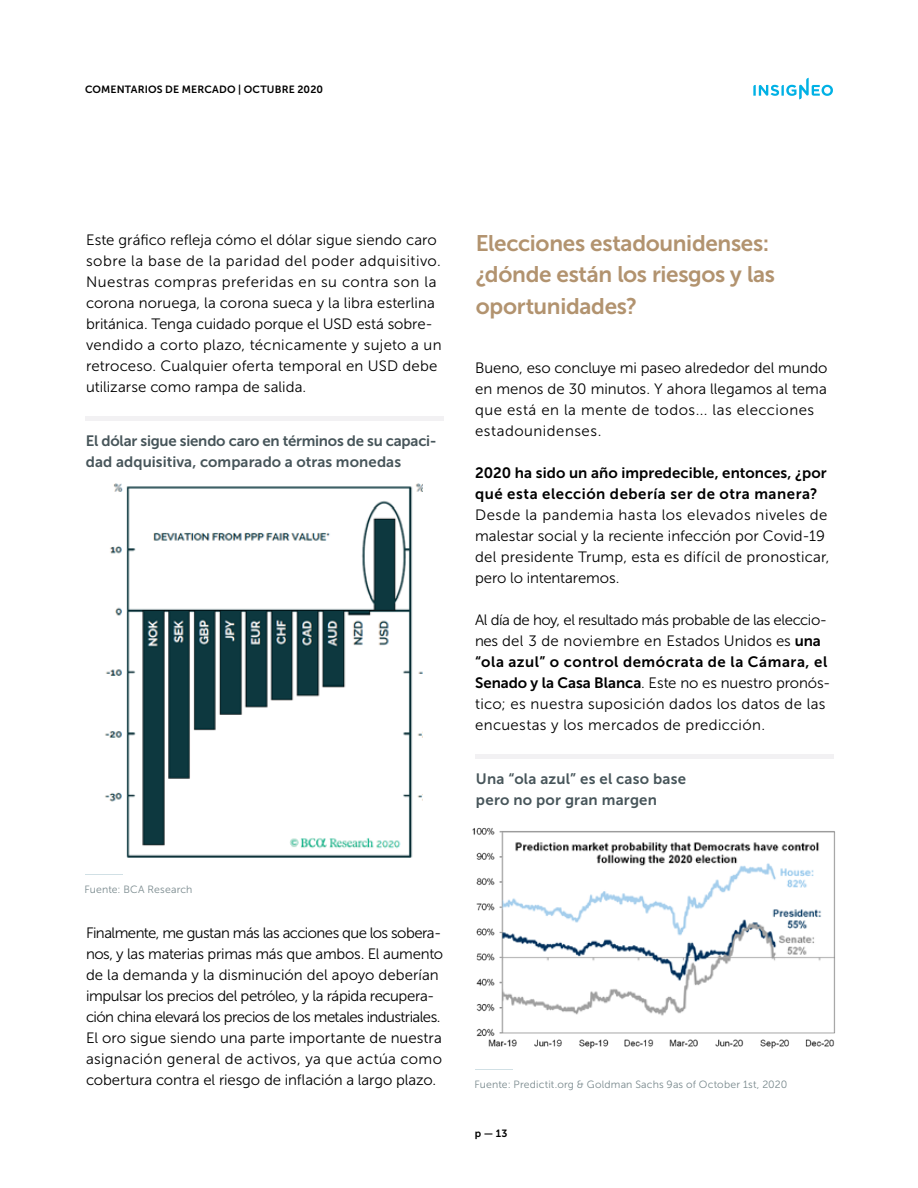
<style>
.page{position:relative;width:918px;height:1188px;background:#fff}
.page>*{position:absolute;margin:0;border:0;box-sizing:border-box;transform-origin:0 0}
.t1{font:22.5px/31.5px "Museo Sans 700";letter-spacing:-.015em;color:#b2936f}
.t2{font:15px/21px "Museo Sans 300";letter-spacing:.005em;color:#000}
.t3{font:15px/21px "Museo Sans 300";letter-spacing:-.015em;color:#000}
.t4{font:15px/21px "Museo Sans 700";letter-spacing:.005em;color:#47555a}
.t5{font:15px/21px "Museo Sans 300";letter-spacing:-.025em;color:#000}
.t6{font:15px/21px "Museo Sans 700";letter-spacing:.01em;color:#000}
.t7{font:15px "Museo Sans 700";letter-spacing:.03em;color:#000}
.t8{font:10.5px "Museo Sans 300";letter-spacing:.015em;color:#79898d}
.t9{font:10.5px "Museo Sans 700";letter-spacing:.015em;color:#000}
.s1{font-family:"Museo Sans 700"}
</style>
<div class="page">
<svg style="left:753px;top:78px;width:80px;height:21px"></svg>
<hr style="left:85px;top:874px;width:37px;height:1px;background:#d1e0e5">
<img style="left:105px;top:483px;width:318px;height:375px">
<hr style="left:85px;top:417px;width:359px;height:4px;background:#f2f1f3">
<div style="left:475px;top:754px;width:359px;height:5px;background:#f2f1f3"></div>
<hr style="left:475px;top:1069px;width:37px;height:1px;background:#d1e0e5">
<img style="left:472px;top:827px;width:363px;height:222px">
<p class="t9" style="left:85px;top:83px;width:240px">COMENTARIOS DE MERCADO | OCTUBRE 2020</p>
<p class="t2" style="left:86px;top:230px;width:357px">Este gráfico refleja cómo el dólar sigue siendo caro sobre la base de la paridad del poder adquisitivo.<br>Nuestras compras preferidas en su contra son la corona noruega, la corona sueca y la libra esterlina británica. Tenga cuidado porque el USD está sobre&shy;vendido a corto plazo, técnicamente y sujeto a un retroceso. Cualquier oferta temporal en USD debe utilizarse como rampa de salida.</p>
<p class="t4" style="left:86px;top:430px;width:352px">El dólar sigue siendo caro en términos de su capaci&shy;dad adquisitiva, comparado a otras monedas</p>
<p class="t8" style="left:84px;top:884px;width:110px">Fuente: BCA Research</p>
<p class="t3" style="left:86px;top:923px;width:359px">Finalmente, me gustan más las acciones que los sobera&shy;nos, y las materias primas más que ambos. El aumento de la demanda y la disminución del apoyo deberían impulsar los precios del petróleo, y la rápida recupera&shy;ción china elevará los precios de los metales industriales.<br>El oro sigue siendo una parte importante de nuestra asignación general de activos, ya que actúa como cobertura contra el riesgo de inflación a largo plazo.</p>
<h1 class="t1" style="left:476px;top:227px;width:301px">Elecciones estadounidenses: ¿dónde están los riesgos y las oportunidades?</h1>
<p class="t2" style="left:475px;top:357px;width:354px">Bueno, eso concluye mi paseo alrededor del mundo en menos de 30 minutos. Y ahora llegamos al tema que está en la mente de todos... las elecciones estadounidenses.</p>
<p class="t6" style="left:475px;top:462px;width:353px">2020 ha sido un año impredecible, entonces, ¿por qué esta elección debería ser de otra manera?</p>
<p class="t2" style="left:475px;top:504px;width:356px">Desde la pandemia hasta los elevados niveles de malestar social y la reciente infección por Covid-19 del presidente Trump, esta es difícil de pronosticar, pero lo intentaremos.</p>
<p class="t5" style="left:475px;top:609px;width:354px">Al día de hoy, el resultado más probable de las eleccio&shy;nes del 3 de noviembre en Estados Unidos es <span class="s1">una</span></p>
<p class="t7" style="left:475px;top:653px;width:354px">“ola azul” o control demócrata de la Cámara, el</p>
<p class="t2" style="left:475px;top:672px;width:357px"><span class="s1">Senado y la Casa Blanca</span>. Este no es nuestro pronós&shy;tico; es nuestra suposición dados los datos de las encuestas y los mercados de predicción.</p>
<p class="t4" style="left:476px;top:769px;width:212px">Una “ola azul” es el caso base pero no por gran margen</p>
<p class="t8" style="left:474px;top:1079px;width:314px">Fuente: Predictit.org &amp; Goldman Sachs 9as of October 1st, 2020</p>
<p class="t9" style="left:475px;top:1128px;width:34px">p — 13</p>
</div>
